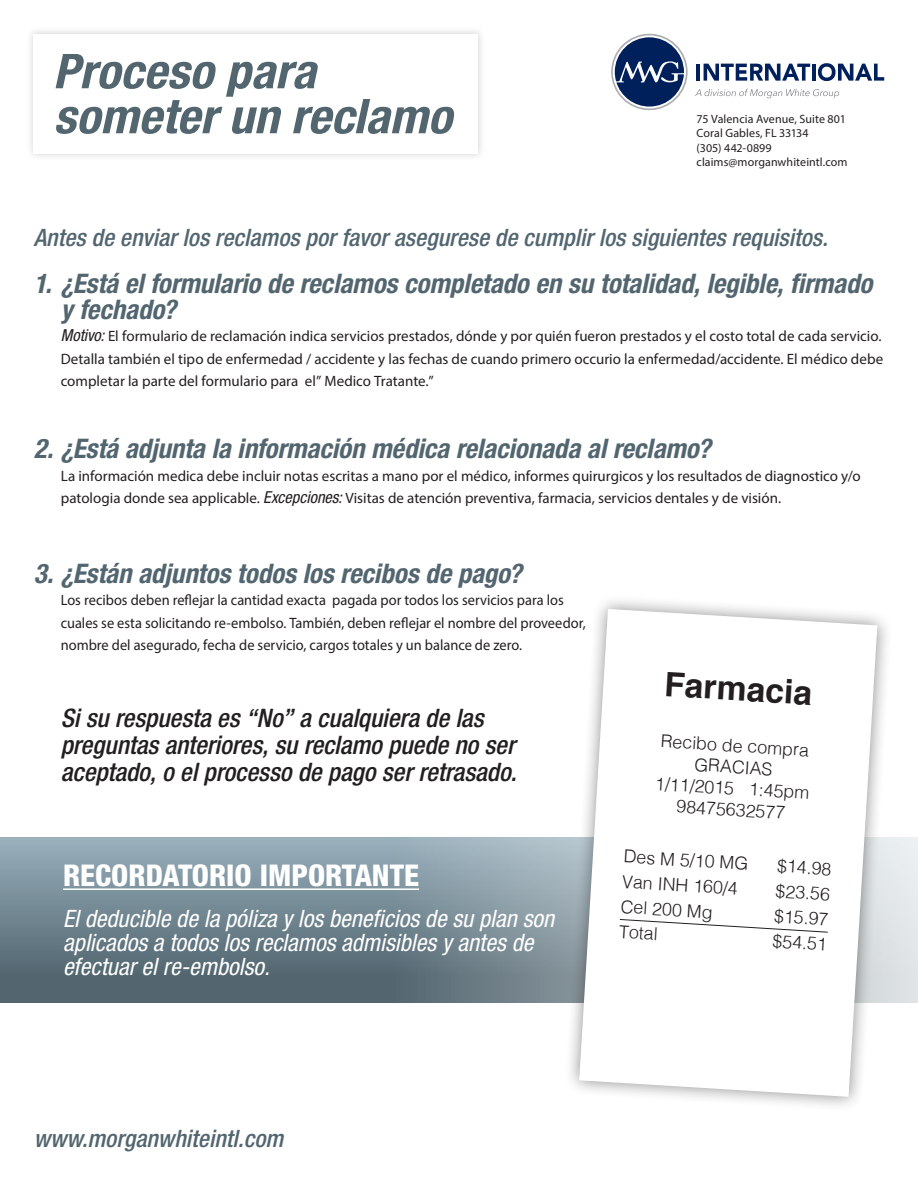
<style>
.page{position:relative;width:918px;height:1188px;background:#fff}
.page>*{position:absolute;margin:0;border:0;box-sizing:border-box;transform-origin:0 0}
.t1{font:italic 700 condensed 48px "Helvetica Neue LT Std";color:#536670;scale:1.05 1}
.t2{font:700 33.75px "Helvetica";color:#231f20}
.t3{font:800 condensed 30px "Helvetica Neue LT Std";color:#fff}
.t4{font:italic 700 condensed 27px/25.5px "Helvetica Neue LT Std";letter-spacing:-.005em;color:#536670}
.t5{font:italic 500 condensed 25.5px/27px "Helvetica Neue LT Std";letter-spacing:-.005em;color:#231f20}
.t6{font:italic condensed 24px/24px "Helvetica Neue LT Std";color:#fff}
.t7{font:italic 500 condensed 24px "Helvetica Neue LT Std";color:#536670}
.t8{font:300 17.85px/25px "Helvetica";color:#231f20;text-align:center}
.t9{font:15px/22.5px "Myriad Pro";color:#231f20;text-align:justify}
.t10{font:15px/22.5px "Myriad Pro";color:#231f20;scale:.96 1}
.t11{font:12px "Myriad Pro";letter-spacing:.005em;color:#231f20}
.s1{font-family:"Helvetica Neue LT Std";font-style:italic;font-stretch:condensed;font-size:16.5px}
</style>
<div class="page">
<hr style="left:697px;top:64px;width:3px;height:17px;background:#00205b">
<svg style="left:704px;top:64px;width:106px;height:17px"></svg>
<hr style="left:812px;top:64px;width:4px;height:17px;background:#00205b">
<svg style="left:818px;top:63px;width:66px;height:18px"></svg>
<svg style="left:695px;top:89px;width:144px;height:9px"></svg>
<svg style="left:611px;top:34px;width:77px;height:76px"></svg>
<svg style="left:0;top:837px;width:918px;height:165px;background:#7a8e98"></svg>
<div style="left:26px;top:26px;width:460px;height:135px;background:#231f20;opacity:.2"></div>
<div style="left:34px;top:34px;width:444px;height:120px;background:#fff"></div>
<div style="left:564px;top:594px;width:329px;height:518px;background:#231f20;opacity:.5"></div>
<svg style="left:579px;top:609px;width:298px;height:488px"></svg>
<svg style="left:619px;top:918px;width:210px;height:15px"></svg>
<hr style="left:63px;top:888px;width:356px;height:2px;background:#fff">
<p class="t1" style="left:53px;top:42px;width:252px">Proceso para</p>
<p class="t1" style="left:54px;top:87px;width:381px">someter un reclamo</p>
<p class="t11" style="left:697px;top:111px;width:151px">75 Valencia Avenue, Suite 801</p>
<p class="t11" style="left:697px;top:126px;width:114px">Coral Gables, FL 33134</p>
<p class="t11" style="left:697px;top:140px;width:77px">(305) 442-0899</p>
<p class="t11" style="left:697px;top:155px;width:152px">claims@morganwhiteintl.com</p>
<p class="t7" style="left:34px;top:223px;width:796px">Antes de enviar los reclamos por favor asegurese de cumplir los siguientes requisitos.</p>
<p class="t4" style="left:61px;top:271px;width:813px;text-indent:-27px">1. ¿Está el formulario de reclamos completado en su totalidad, legible, firmado y fechado?</p>
<p class="t9" style="left:61px;top:325px;width:824px"><span class="s1">Motivo:</span> El formulario de reclamación indica servicios prestados, dónde y por quién fueron prestados y el costo total de cada servicio.<br>Detalla también el tipo de enfermedad / accidente y las fechas de cuando primero occurio la enfermedad/accidente. El médico debe completar la parte del formulario para el” Medico Tratante.”</p>
<p class="t4" style="left:34px;top:436px;width:678px">2. ¿Está adjunta la información médica relacionada al reclamo?</p>
<p class="t9" style="left:61px;top:464px;width:801px">La información medica debe incluir notas escritas a mano por el médico, informes quirurgicos y los resultados de diagnostico y/o patologia donde sea applicable. <span class="s1">Excepciones:</span> Visitas de atención preventiva, farmacia, servicios dentales y de visión.</p>
<p class="t4" style="left:34px;top:561px;width:490px">3. ¿Están adjuntos todos los recibos de pago?</p>
<p class="t10" style="left:61px;top:589px;width:548px">Los recibos deben reflejar la cantidad exacta pagada por todos los servicios para los cuales se esta solicitando re-embolso. También, deben reflejar el nombre del proveedor, nombre del asegurado, fecha de servicio, cargos totales y un balance de zero.</p>
<p class="t5" style="left:61px;top:704px;width:458px">Si su respuesta es “No” a cualquiera de las preguntas anteriores, su reclamo puede no ser aceptado, o el processo de pago ser retrasado.</p>
<p class="t3" style="left:63px;top:857px;width:358px">RECORDATORIO IMPORTANTE</p>
<p class="t6" style="left:63px;top:907px;width:493px">El deducible de la póliza y los beneficios de su plan son aplicados a todos los reclamos admisibles y antes de efectuar el re-embolso.</p>
<p class="t2" style="left:666px;top:656px;width:150px;rotate:4deg">Farmacia</p>
<p class="t8" style="left:658px;top:729px;width:156px;line-height:21.3px;rotate:3deg">Recibo de compra<br>GRACIAS<br>1/11/2015 1:45pm<br>98475632577</p>
<p class="t8" style="left:624px;top:843px;width:127px;text-align:left;rotate:3deg">Des M 5/10 MG<br>Van INH 160/4<br>Cel 200 Mg<br>Total</p>
<p class="t8" style="left:777px;top:852px;width:57px;text-align:justify;rotate:3deg">$14.98 $23.56 $15.97 $54.51</p>
<p class="t7" style="left:34px;top:1124px;width:251px">www.morganwhiteintl.com</p>
</div>
